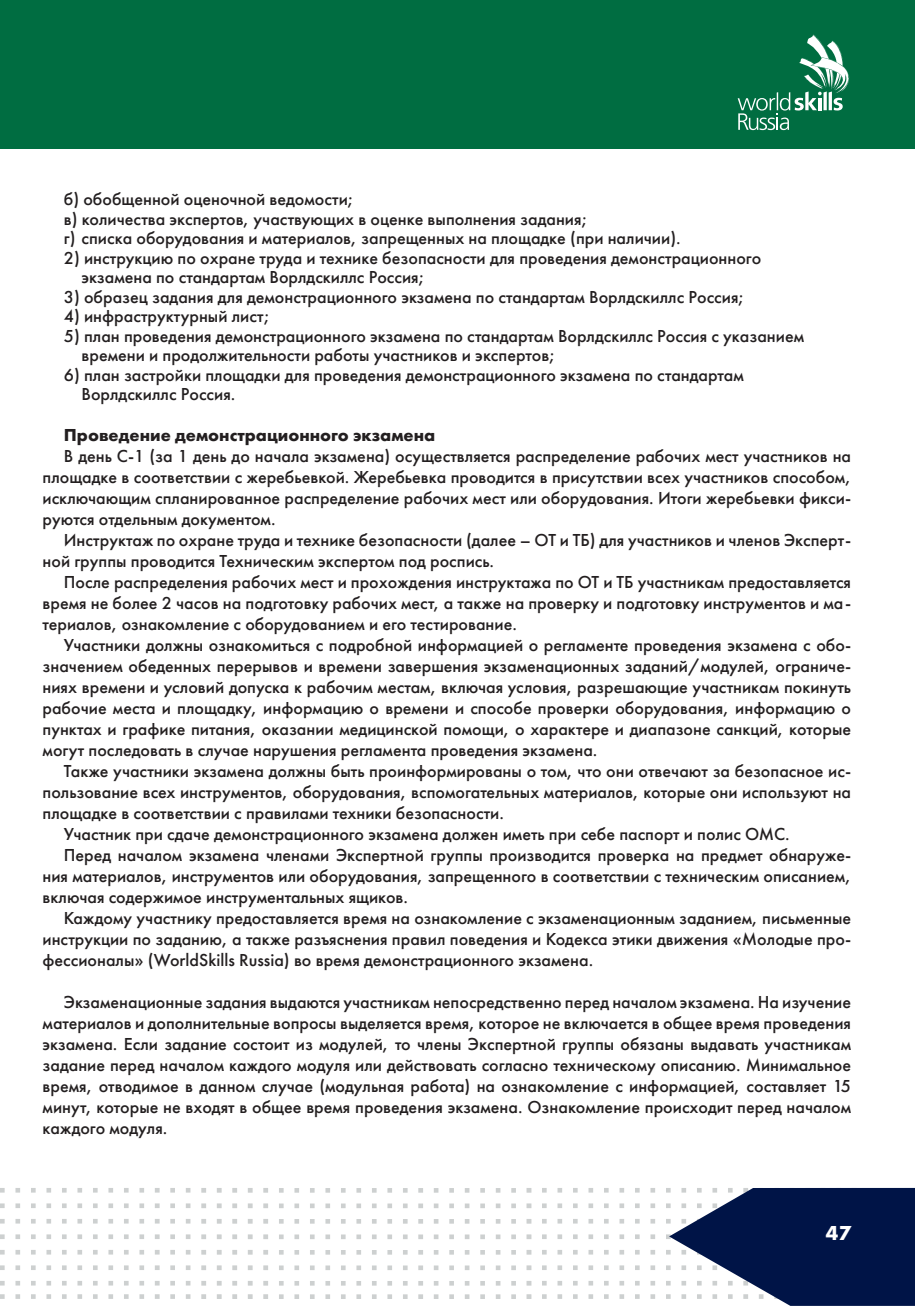
<style>
.page{position:relative;width:915px;height:1306px;background:#fff}
.page>*{position:absolute;margin:0;border:0;box-sizing:border-box;transform-origin:0 0}
.t1{font:700 21px "Futura PT";color:#fff}
.t2{font:500 18px/21px "Futura PT";color:#231f20}
.t3{font:700 18px "Futura PT";color:#231f20}
</style>
<div class="page">
<svg style="left:0;top:1187px;width:914px;height:118px"></svg>
<div style="left:0;top:0;width:914px;height:149px;background:#006d41"></div>
<svg style="left:737px;top:34px;width:113px;height:96px"></svg>
<p class="t2" style="left:64px;top:189px;width:618px;line-height:19.5px">б) обобщенной оценочной ведомости;<br>в) количества экспертов, участвующих в оценке выполнения задания;<br>г) списка оборудования и материалов, запрещенных на площадке (при наличии).</p>
<p class="t2" style="left:82px;top:248px;width:681px;line-height:19.5px;text-indent:-18px">2) инструкцию по охране труда и технике безопасности для проведения демонстрационного экзамена по стандартам Ворлдскиллс Россия;</p>
<p class="t2" style="left:64px;top:286px;width:681px">3) образец задания для демонстрационного экзамена по стандартам Ворлдскиллс Россия;</p>
<p class="t2" style="left:64px;top:306px;width:207px">4) инфраструктурный лист;</p>
<p class="t2" style="left:82px;top:326px;width:723px;line-height:19.5px;text-indent:-18px">5) план проведения демонстрационного экзамена по стандартам Ворлдскиллс Россия с указанием времени и продолжительности работы участников и экспертов;</p>
<p class="t2" style="left:82px;top:365px;width:663px;line-height:19.5px;text-indent:-18px">6) план застройки площадки для проведения демонстрационного экзамена по стандартам<br>Ворлдскиллс Россия.</p>
<p class="t3" style="left:64px;top:423px;width:373px">Проведение демонстрационного экзамена</p>
<p class="t2" style="left:43px;top:445px;width:809px;text-align:justify;text-indent:21px">В день С-1 (за 1 день до начала экзамена) осуществляется распределение рабочих мест участников на площадке в соответствии с жеребьевкой. Жеребьевка проводится в присутствии всех участников способом, исключающим спланированное распределение рабочих мест или оборудования. Итоги жеребьевки фикси&shy;руются отдельным документом.</p>
<p class="t2" style="left:43px;top:529px;width:809px;text-indent:21px">Инструктаж по охране труда и технике безопасности (далее – ОТ и ТБ) для участников и членов Эксперт&shy;ной группы проводится Техническим экспертом под роспись.</p>
<p class="t2" style="left:43px;top:571px;width:809px;text-align:justify;text-indent:21px">После распределения рабочих мест и прохождения инструктажа по ОТ и ТБ участникам предоставляется время не более 2 часов на подготовку рабочих мест, а также на проверку и подготовку инструментов и ма&shy;териалов, ознакомление с оборудованием и его тестирование.</p>
<p class="t2" style="left:43px;top:634px;width:809px;text-align:justify;text-indent:21px">Участники должны ознакомиться с подробной информацией о регламенте проведения экзамена с обо&shy;значением обеденных перерывов и времени завершения экзаменационных заданий/модулей, ограниче&shy;ниях времени и условий допуска к рабочим местам, включая условия, разрешающие участникам покинуть рабочие места и площадку, информацию о времени и способе проверки оборудования, информацию о пунктах и графике питания, оказании медицинской помощи, о характере и диапазоне санкций, которые могут последовать в случае нарушения регламента проведения экзамена.</p>
<p class="t2" style="left:64px;top:760px;width:788px">Также участники экзамена должны быть проинформированы о том, что они отвечают за безопасное ис-</p>
<p class="t2" style="left:43px;top:781px;width:809px">пользование всех инструментов, оборудования, вспомогательных материалов, которые они используют на</p>
<p class="t2" style="left:43px;top:802px;width:462px">площадке в соответствии с правилами техники безопасности.</p>
<p class="t2" style="left:64px;top:823px;width:727px">Участник при сдаче демонстрационного экзамена должен иметь при себе паспорт и полис ОМС.</p>
<p class="t2" style="left:64px;top:844px;width:788px">Перед началом экзамена членами Экспертной группы производится проверка на предмет обнаруже-</p>
<p class="t2" style="left:43px;top:865px;width:809px">ния материалов, инструментов или оборудования, запрещенного в соответствии с техническим описанием,</p>
<p class="t2" style="left:43px;top:886px;width:367px">включая содержимое инструментальных ящиков.</p>
<p class="t2" style="left:64px;top:907px;width:788px">Каждому участнику предоставляется время на ознакомление с экзаменационным заданием, письменные</p>
<p class="t2" style="left:43px;top:928px;width:809px">инструкции по заданию, а также разъяснения правил поведения и Кодекса этики движения «Молодые про-</p>
<p class="t2" style="left:43px;top:949px;width:552px">фессионалы» (WorldSkills Russia) во время демонстрационного экзамена.</p>
<p class="t2" style="left:43px;top:991px;width:809px;text-align:justify;text-indent:21px">Экзаменационные задания выдаются участникам непосредственно перед началом экзамена. На изучение материалов и дополнительные вопросы выделяется время, которое не включается в общее время проведения экзамена. Если задание состоит из модулей, то члены Экспертной группы обязаны выдавать участникам задание перед началом каждого модуля или действовать согласно техническому описанию. Минимальное время, отводимое в данном случае (модульная работа) на ознакомление с информацией, составляет 15 минут, которые не входят в общее время проведения экзамена. Ознакомление происходит перед началом каждого модуля.</p>
<p class="t1" style="left:825px;top:1219px;width:27px">47</p>
</div>
